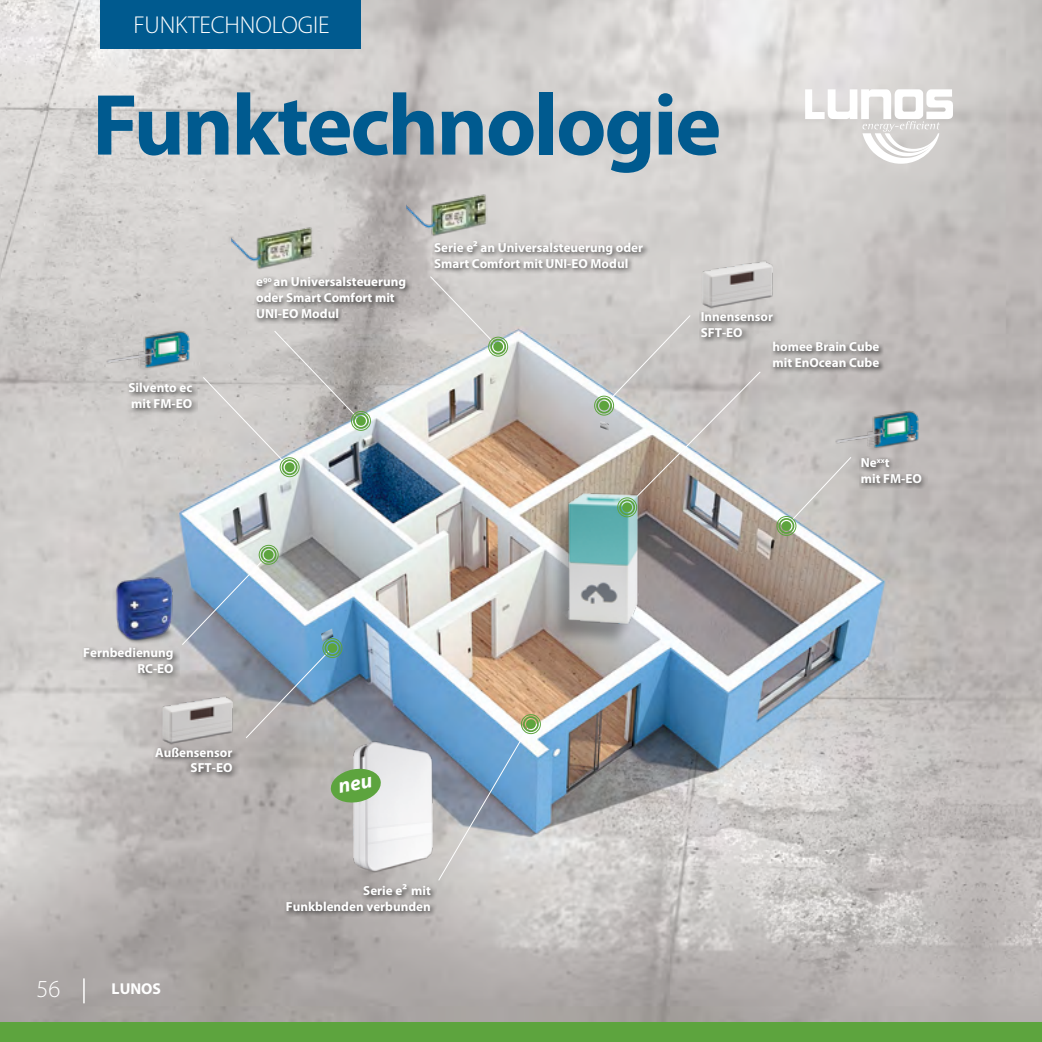
<style>
.page{position:relative;width:1042px;height:1042px;background:#fff}
.page>*{position:absolute;margin:0;border:0;box-sizing:border-box;transform-origin:0 0}
.Einf__Abs{font:700 87.5px "Myriad Pro";letter-spacing:-.025em;color:#005a8f}
.t1{font:300 24.5px "Myriad Pro";letter-spacing:-.005em;color:#fff}
.t2{font:700 15.75px "Myriad Pro";color:#fff}
.Absatnd24erSchrift{font:700 13.12px/15.8px "Myriad Pro";color:#fff}
</style>
<div class="page">
<img style="left:0;top:0;width:1042px;height:1021px">
<img style="left:331px;top:730px;width:106px;height:151px">
<div style="left:0;top:1022px;width:1042px;height:20px;background:#5da43e"></div>
<div style="left:100px;top:0;width:260px;height:49px;background:#005a8f"></div>
<div style="left:432px;top:240px;width:218px;height:34px;background:#000;opacity:.6"></div>
<div style="left:254px;top:274px;width:158px;height:50px;background:#000;opacity:.6"></div>
<div style="left:127px;top:380px;width:71px;height:34px;background:#000;opacity:.6"></div>
<div style="left:82px;top:645px;width:97px;height:34px;background:#000;opacity:.6"></div>
<div style="left:153px;top:744px;width:86px;height:35px;background:#000;opacity:.6"></div>
<div style="left:284px;top:882px;width:153px;height:35px;background:#000;opacity:.6"></div>
<div style="left:699px;top:310px;width:80px;height:33px;background:#000;opacity:.6"></div>
<div style="left:859px;top:456px;width:68px;height:33px;background:#000;opacity:.6"></div>
<div style="left:770px;top:339px;width:115px;height:34px;background:#000;opacity:.6"></div>
<svg style="left:429px;top:275px;width:70px;height:73px;background:#cfccc9"></svg>
<svg style="left:202px;top:330px;width:160px;height:138px;background:#c5c4c2"></svg>
<svg style="left:181px;top:553px;width:152px;height:186px;background:#91a7ba"></svg>
<svg style="left:437px;top:723px;width:94px;height:158px;background:#96acc1"></svg>
<svg style="left:785px;top:456px;width:67px;height:71px;background:#c9c7c4"></svg>
<div style="left:351px;top:411px;width:20px;height:20px;border:1px solid #5da43e;border-radius:50%"></div>
<div style="left:353px;top:413px;width:16px;height:16px;border:2px solid #5da43e;border-radius:50%"></div>
<div style="left:356px;top:416px;width:10px;height:10px;background:#5da43e;border-radius:50%"></div>
<div style="left:488px;top:337px;width:20px;height:19px;border:1px solid #5da43e;border-radius:50%"></div>
<div style="left:490px;top:339px;width:16px;height:15px;border:2px solid #5da43e;border-radius:50%"></div>
<div style="left:493px;top:342px;width:10px;height:9px;background:#5da43e;border-radius:50%"></div>
<div style="left:280px;top:457px;width:19px;height:20px;border:1px solid #5da43e;border-radius:50%"></div>
<div style="left:282px;top:459px;width:15px;height:16px;border:2px solid #5da43e;border-radius:50%"></div>
<div style="left:285px;top:462px;width:9px;height:10px;background:#5da43e;border-radius:50%"></div>
<div style="left:259px;top:545px;width:20px;height:20px;border:1px solid #5da43e;border-radius:50%"></div>
<div style="left:261px;top:547px;width:16px;height:16px;border:2px solid #5da43e;border-radius:50%"></div>
<div style="left:264px;top:550px;width:9px;height:10px;background:#5da43e;border-radius:50%"></div>
<div style="left:322px;top:638px;width:20px;height:20px;border:1px solid #5da43e;border-radius:50%"></div>
<div style="left:324px;top:640px;width:16px;height:16px;border:2px solid #5da43e;border-radius:50%"></div>
<div style="left:327px;top:643px;width:10px;height:10px;background:#5da43e;border-radius:50%"></div>
<div style="left:521px;top:714px;width:20px;height:20px;border:1px solid #5da43e;border-radius:50%"></div>
<div style="left:523px;top:716px;width:16px;height:16px;border:2px solid #5da43e;border-radius:50%"></div>
<div style="left:526px;top:719px;width:10px;height:10px;background:#5da43e;border-radius:50%"></div>
<div style="left:594px;top:396px;width:20px;height:19px;border:1px solid #5da43e;border-radius:50%"></div>
<div style="left:596px;top:398px;width:16px;height:15px;border:2px solid #5da43e;border-radius:50%"></div>
<div style="left:599px;top:401px;width:10px;height:9px;background:#7daf69;border-radius:50%"></div>
<div style="left:776px;top:516px;width:20px;height:20px;border:1px solid #5da43e;border-radius:50%"></div>
<div style="left:778px;top:518px;width:16px;height:16px;border:2px solid #5da43e;border-radius:50%"></div>
<div style="left:781px;top:521px;width:10px;height:10px;background:#5da43e;border-radius:50%"></div>
<img style="left:321px;top:628px;width:12px;height:14px">
<svg style="left:600px;top:314px;width:161px;height:193px;background:#c4c0bd"></svg>
<img style="left:158px;top:693px;width:78px;height:53px">
<img style="left:697px;top:258px;width:79px;height:53px">
<img style="left:406px;top:180px;width:89px;height:67px">
<img style="left:232px;top:213px;width:88px;height:67px">
<img style="left:104px;top:563px;width:80px;height:83px">
<img style="left:832px;top:397px;width:95px;height:61px">
<img style="left:104px;top:317px;width:95px;height:61px">
<div style="left:547px;top:499px;width:90px;height:148px;background:#000;opacity:.3"></div>
<img style="left:539px;top:475px;width:125px;height:168px">
<div style="left:617px;top:497px;width:20px;height:20px;border:1px solid #5da43e;border-radius:50%"></div>
<div style="left:619px;top:499px;width:16px;height:16px;border:2px solid #5da43e;border-radius:50%"></div>
<div style="left:622px;top:502px;width:10px;height:10px;background:#5da43e;border-radius:50%"></div>
<svg style="left:805px;top:89px;width:148px;height:75px"></svg>
<svg style="left:84px;top:978px;width:1px;height:25px"></svg>
<svg style="left:329px;top:767px;width:53px;height:37px;background:#82b16d"></svg>
<p class="t1" style="left:133px;top:11px;width:198px">FUNKTECHNOLOGIE</p>
<p class="Einf__Abs" style="left:92px;top:76px;width:631px">Funktechnologie</p>
<p class="Absatnd24erSchrift" style="left:128px;top:380px;width:65px">Silvento ec</p>
<p class="Absatnd24erSchrift" style="left:131px;top:396px;width:63px">mit FM-EO</p>
<p class="Absatnd24erSchrift" style="left:256px;top:274px;width:152px">e<sup>go</sup> an Universalsteuerung</p>
<p class="Absatnd24erSchrift" style="left:256px;top:290px;width:140px">oder Smart Comfort mit</p>
<p class="Absatnd24erSchrift" style="left:256px;top:305px;width:84px">UNI-EO Modul</p>
<p class="Absatnd24erSchrift" style="left:434px;top:240px;width:211px">Serie e² an Universalsteuerung oder<br>Smart Comfort mit UNI-EO Modul</p>
<p class="Absatnd24erSchrift" style="left:701px;top:309px;width:74px">Innensensor</p>
<p class="Absatnd24erSchrift" style="left:701px;top:325px;width:43px">SFT-EO</p>
<p class="Absatnd24erSchrift" style="left:772px;top:339px;width:109px">homee Brain Cube</p>
<p class="Absatnd24erSchrift" style="left:772px;top:355px;width:108px">mit EnOcean Cube</p>
<p class="Absatnd24erSchrift" style="left:861px;top:455px;width:30px">Ne<sup>xx</sup>t</p>
<p class="Absatnd24erSchrift" style="left:861px;top:471px;width:63px">mit FM-EO</p>
<p class="Absatnd24erSchrift" style="left:83px;top:645px;width:92px">Fernbedienung</p>
<p class="Absatnd24erSchrift" style="left:137px;top:661px;width:38px">RC-EO</p>
<p class="Absatnd24erSchrift" style="left:155px;top:744px;width:79px">Außensensor</p>
<p class="Absatnd24erSchrift" style="left:191px;top:760px;width:43px">SFT-EO</p>
<h2 class="t1" style="left:37px;top:975px;width:25px">56</h2>
<p class="t2" style="left:112px;top:980px;width:51px">LUNOS</p>
<p class="Absatnd24erSchrift" style="left:286px;top:882px;width:147px;text-align:right">Serie e² mit<br>Funkblenden verbunden</p>
</div>
